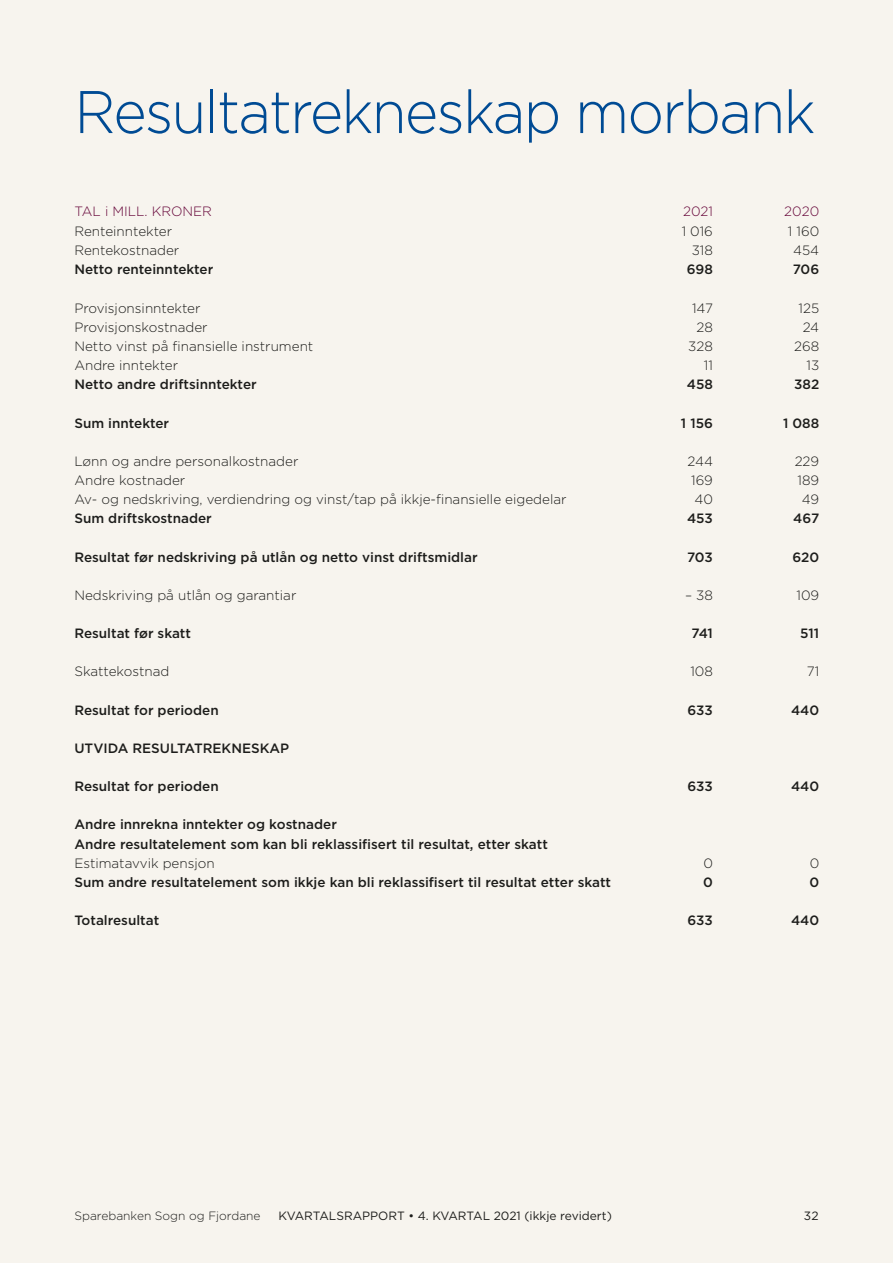
<style>
.page{position:relative;width:893px;height:1263px;background:#f7f4ee}
.page>*{position:absolute;margin:0;border:0;box-sizing:border-box;transform-origin:0 0}
.t1{font:300 60px "Gotham";letter-spacing:-.03em;color:#004b94;scale:.95 1}
.t2{font:500 13.5px "Gotham";color:#1d1d1b}
.t3{font:300 13.5px "Gotham";color:#1d1d1b}
.t4{font:300 13.5px "Gotham";color:#660539}
.t5{font:12px "Gotham";color:#1d1d1b}
.t6{font:300 12px "Gotham";color:#1d1d1b}
</style>
<div class="page">
<p class="t1" style="left:74px;top:74px;width:782px">Resultatrekneskap morbank</p>
<p class="t4" style="left:74px;top:203px;width:139px">TAL i MILL. KRONER</p>
<p class="t4" style="left:683px;top:203px;width:31px">2021</p>
<p class="t4" style="left:784px;top:203px;width:36px">2020</p>
<p class="t3" style="left:74px;top:223px;width:99px">Renteinntekter</p>
<p class="t3" style="left:682px;top:223px;width:33px">1 016</p>
<p class="t3" style="left:788px;top:223px;width:33px">1 160</p>
<p class="t3" style="left:74px;top:242px;width:106px">Rentekostnader</p>
<p class="t3" style="left:692px;top:242px;width:23px">318</p>
<p class="t3" style="left:793px;top:242px;width:28px">454</p>
<p class="t2" style="left:74px;top:261px;width:140px">Netto renteinntekter</p>
<p class="t2" style="left:687px;top:261px;width:28px">698</p>
<p class="t2" style="left:793px;top:261px;width:28px">706</p>
<p class="t3" style="left:74px;top:299px;width:128px">Provisjonsinntekter</p>
<p class="t3" style="left:692px;top:299px;width:22px">147</p>
<p class="t3" style="left:799px;top:299px;width:22px">125</p>
<p class="t3" style="left:74px;top:319px;width:135px">Provisjonskostnader</p>
<p class="t3" style="left:696px;top:319px;width:18px">28</p>
<p class="t3" style="left:803px;top:319px;width:18px">24</p>
<p class="t3" style="left:74px;top:338px;width:240px">Netto vinst på finansielle instrument</p>
<p class="t3" style="left:688px;top:338px;width:26px">328</p>
<p class="t3" style="left:794px;top:338px;width:27px">268</p>
<p class="t3" style="left:74px;top:357px;width:105px">Andre inntekter</p>
<p class="t3" style="left:704px;top:357px;width:11px">11</p>
<p class="t3" style="left:806px;top:357px;width:14px">13</p>
<p class="t2" style="left:74px;top:376px;width:184px">Netto andre driftsinntekter</p>
<p class="t2" style="left:687px;top:376px;width:28px">458</p>
<p class="t2" style="left:794px;top:376px;width:27px">382</p>
<p class="t2" style="left:74px;top:414px;width:96px">Sum inntekter</p>
<p class="t2" style="left:681px;top:414px;width:34px">1 156</p>
<p class="t2" style="left:783px;top:414px;width:38px">1 088</p>
<p class="t3" style="left:74px;top:452px;width:225px">Lønn og andre personalkostnader</p>
<p class="t3" style="left:687px;top:452px;width:27px">244</p>
<p class="t3" style="left:795px;top:452px;width:26px">229</p>
<p class="t3" style="left:74px;top:472px;width:112px">Andre kostnader</p>
<p class="t3" style="left:691px;top:472px;width:23px">169</p>
<p class="t3" style="left:798px;top:472px;width:23px">189</p>
<p class="t3" style="left:74px;top:491px;width:494px">Av- og nedskriving, verdiendring og vinst/tap på ikkje-finansielle eigedelar</p>
<p class="t3" style="left:694px;top:491px;width:20px">40</p>
<p class="t3" style="left:802px;top:491px;width:19px">49</p>
<p class="t2" style="left:74px;top:510px;width:139px">Sum driftskostnader</p>
<p class="t2" style="left:687px;top:510px;width:27px">453</p>
<p class="t2" style="left:793px;top:510px;width:28px">467</p>
<p class="t2" style="left:74px;top:548px;width:405px">Resultat før nedskriving på utlån og netto vinst driftsmidlar</p>
<p class="t2" style="left:687px;top:548px;width:27px">703</p>
<p class="t2" style="left:792px;top:548px;width:28px">620</p>
<p class="t3" style="left:74px;top:586px;width:224px">Nedskriving på utlån og garantiar</p>
<p class="t3" style="left:685px;top:586px;width:29px">– 38</p>
<p class="t3" style="left:796px;top:586px;width:24px">109</p>
<p class="t2" style="left:74px;top:624px;width:118px">Resultat før skatt</p>
<p class="t2" style="left:692px;top:624px;width:23px">741</p>
<p class="t2" style="left:800px;top:624px;width:21px">511</p>
<p class="t3" style="left:74px;top:663px;width:96px">Skattekostnad</p>
<p class="t3" style="left:690px;top:663px;width:24px">108</p>
<p class="t3" style="left:807px;top:663px;width:14px">71</p>
<p class="t2" style="left:74px;top:701px;width:146px">Resultat for perioden</p>
<p class="t2" style="left:688px;top:701px;width:27px">633</p>
<p class="t2" style="left:791px;top:701px;width:30px">440</p>
<p class="t2" style="left:74px;top:739px;width:216px">UTVIDA RESULTATREKNESKAP</p>
<p class="t2" style="left:74px;top:777px;width:146px">Resultat for perioden</p>
<p class="t2" style="left:688px;top:777px;width:27px">633</p>
<p class="t2" style="left:791px;top:777px;width:30px">440</p>
<p class="t2" style="left:74px;top:816px;width:264px">Andre innrekna inntekter og kostnader</p>
<p class="t2" style="left:74px;top:835px;width:475px">Andre resultatelement som kan bli reklassifisert til resultat, etter skatt</p>
<p class="t3" style="left:74px;top:854px;width:142px">Estimatavvik pensjon</p>
<p class="t3" style="left:703px;top:854px;width:11px">0</p>
<p class="t3" style="left:810px;top:854px;width:11px">0</p>
<p class="t2" style="left:74px;top:873px;width:538px">Sum andre resultatelement som ikkje kan bli reklassifisert til resultat etter skatt</p>
<p class="t2" style="left:703px;top:873px;width:11px">0</p>
<p class="t2" style="left:809px;top:873px;width:11px">0</p>
<p class="t2" style="left:74px;top:911px;width:86px">Totalresultat</p>
<p class="t2" style="left:688px;top:911px;width:27px">633</p>
<p class="t2" style="left:791px;top:911px;width:30px">440</p>
<p class="t6" style="left:74px;top:1208px;width:188px">Sparebanken Sogn og Fjordane</p>
<p class="t5" style="left:279px;top:1208px;width:335px">KVARTALSRAPPORT • 4. KVARTAL 2021 (ikkje revidert)</p>
<p class="t5" style="left:804px;top:1208px;width:16px">32</p>
</div>
